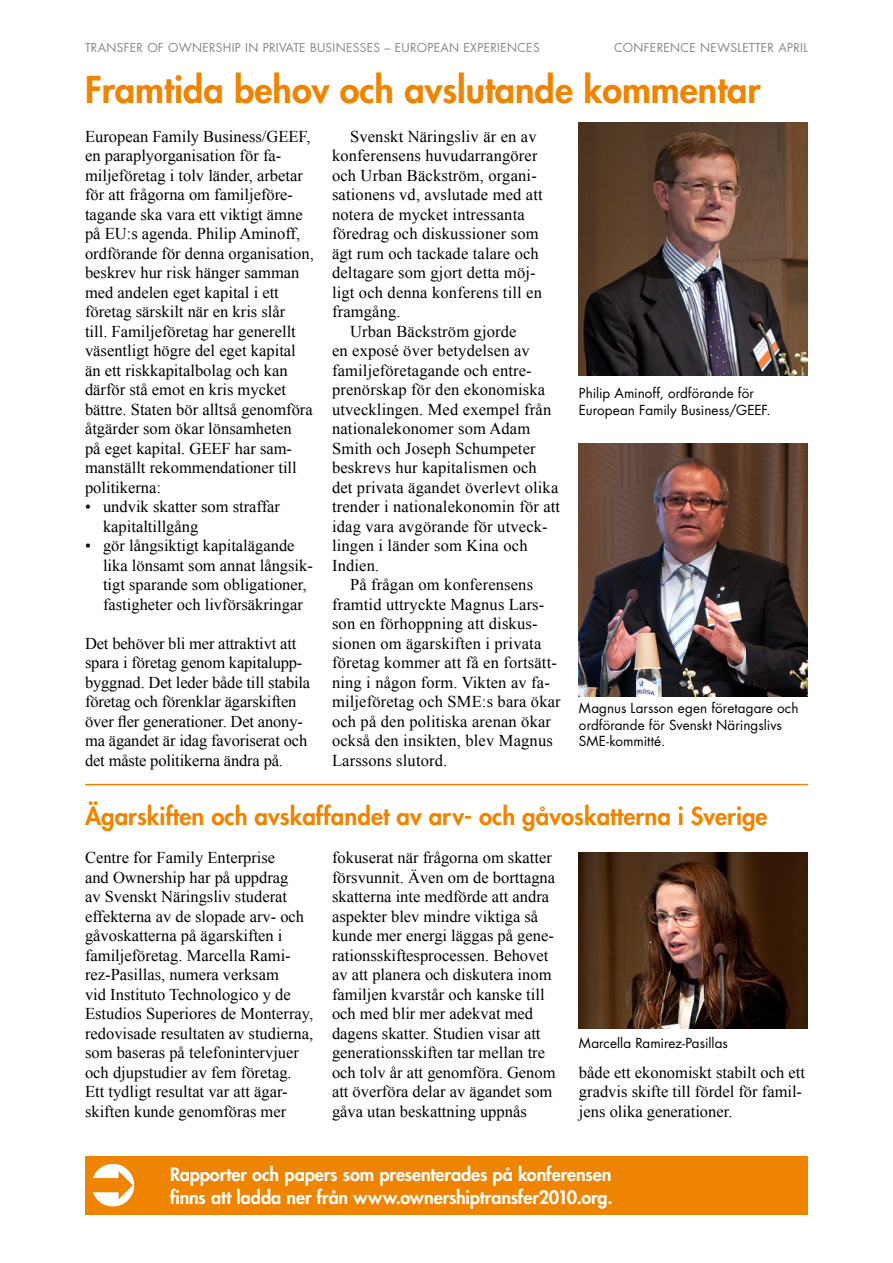
<style>
.page{position:relative;width:893px;height:1263px;background:#fff}
.page>*{position:absolute;margin:0;border:0;box-sizing:border-box;transform-origin:0 0}
.t1{font:800 36px "Futura Std";color:#ef8400}
.t2{font:800 24px "Futura Std";color:#ef8400}
.t3{font:800 18px/22.5px "Futura Std";letter-spacing:-.005em;color:#fff}
.t4{font:16.5px/19.5px "Times New Roman";color:#000}
.t5{font:13.5px/16.5px "Futura Std";letter-spacing:.005em;color:#000}
.t6{font:12px "Futura Std";letter-spacing:.025em;color:#87888a}
</style>
<div class="page">
<hr style="left:85px;top:784px;width:723px;height:1px;background:#ef8400">
<div style="left:85px;top:1156px;width:723px;height:58px;background:#ef8400"></div>
<svg style="left:93px;top:1164px;width:41px;height:42px"></svg>
<img style="left:579px;top:122px;width:229px;height:254px">
<img style="left:579px;top:853px;width:229px;height:175px">
<img style="left:579px;top:443px;width:229px;height:254px">
<p class="t6" style="left:85px;top:40px;width:456px">TRANSFER OF OWNERSHIP IN PRIVATE BUSINESSES – EUROPEAN EXPERIENCES</p>
<p class="t6" style="left:614px;top:40px;width:195px">CONFERENCE NEWSLETTER APRIL</p>
<h1 class="t1" style="left:85px;top:67px;width:677px">Framtida behov och avslutande kommentar</h1>
<p class="t4" style="left:85px;top:126px;width:230px">European Family Business/GEEF, en paraplyorganisation för fa&shy;miljeföretag i tolv länder, arbetar för att frågorna om familjeföre&shy;tagande ska vara ett viktigt ämne på EU:s agenda. Philip Aminoff, ordförande för denna organisation, beskrev hur risk hänger samman med andelen eget kapital i ett företag särskilt när en kris slår<br>till. Familjeföretag har generellt väsentligt högre del eget kapital än ett riskkapitalbolag och kan därför stå emot en kris mycket bättre. Staten bör alltså genomföra åtgärder som ökar lönsamheten<br>på eget kapital. GEEF har sam&shy;manställt rekommendationer till politikerna:</p>
<p class="t4" style="left:103px;top:497px;width:179px;text-indent:-18px">• undvik skatter som straffar kapitaltillgång</p>
<p class="t4" style="left:103px;top:536px;width:211px;text-indent:-18px">• gör långsiktigt kapitalägande lika lönsamt som annat långsik&shy;tigt sparande som obligationer, fastigheter och livförsäkringar</p>
<p class="t4" style="left:85px;top:633px;width:227px">Det behöver bli mer attraktivt att spara i företag genom kapitalupp&shy;byggnad. Det leder både till stabila företag och förenklar ägarskiften över fler generationer. Det anony&shy;ma ägandet är idag favoriserat och det måste politikerna ändra på.</p>
<p class="t4" style="left:350px;top:126px;width:188px">Svenskt Näringsliv är en av</p>
<p class="t4" style="left:332px;top:146px;width:207px">konferensens huvudarrangörer</p>
<p class="t4" style="left:332px;top:165px;width:206px">och Urban Bäckström, organi-</p>
<p class="t4" style="left:332px;top:185px;width:212px">sationens vd, avslutade med att</p>
<p class="t4" style="left:332px;top:204px;width:194px">notera de mycket intressanta</p>
<p class="t4" style="left:332px;top:224px;width:208px">föredrag och diskussioner som</p>
<p class="t4" style="left:332px;top:243px;width:208px">ägt rum och tackade talare och</p>
<p class="t4" style="left:332px;top:263px;width:205px">deltagare som gjort detta möj-</p>
<p class="t4" style="left:332px;top:282px;width:211px">ligt och denna konferens till en</p>
<p class="t4" style="left:332px;top:302px;width:70px">framgång.</p>
<p class="t4" style="left:350px;top:321px;width:168px">Urban Bäckström gjorde</p>
<p class="t4" style="left:332px;top:341px;width:199px">en exposé över betydelsen av</p>
<p class="t4" style="left:332px;top:360px;width:201px">familjeföretagande och entre-</p>
<p class="t4" style="left:332px;top:380px;width:215px">prenörskap för den ekonomiska</p>
<p class="t4" style="left:332px;top:399px;width:221px">utvecklingen. Med exempel från</p>
<p class="t4" style="left:332px;top:419px;width:200px">nationalekonomer som Adam</p>
<p class="t4" style="left:332px;top:438px;width:205px">Smith och Joseph Schumpeter</p>
<p class="t4" style="left:332px;top:458px;width:206px">beskrevs hur kapitalismen och</p>
<p class="t4" style="left:332px;top:477px;width:228px">det privata ägandet överlevt olika</p>
<p class="t4" style="left:332px;top:497px;width:230px">trender i nationalekonomin för att</p>
<p class="t4" style="left:332px;top:516px;width:217px">idag vara avgörande för utveck-</p>
<p class="t4" style="left:332px;top:536px;width:197px">lingen i länder som Kina och</p>
<p class="t4" style="left:332px;top:555px;width:49px">Indien.</p>
<p class="t4" style="left:350px;top:575px;width:185px">På frågan om konferensens</p>
<p class="t4" style="left:332px;top:594px;width:214px">framtid uttryckte Magnus Lars-</p>
<p class="t4" style="left:332px;top:614px;width:207px">son en förhoppning att diskus-</p>
<p class="t4" style="left:332px;top:633px;width:211px">sionen om ägarskiften i privata</p>
<p class="t4" style="left:332px;top:653px;width:226px">företag kommer att få en fortsätt-</p>
<p class="t4" style="left:332px;top:672px;width:219px">ning i någon form. Vikten av fa-</p>
<p class="t4" style="left:332px;top:692px;width:230px">miljeföretag och SME:s bara ökar</p>
<p class="t4" style="left:332px;top:711px;width:221px">och på den politiska arenan ökar</p>
<p class="t4" style="left:332px;top:731px;width:222px">också den insikten, blev Magnus</p>
<p class="t4" style="left:332px;top:750px;width:117px">Larssons slutord.</p>
<p class="t5" style="left:579px;top:385px;width:193px">Philip Aminoff, ordförande för<br>European Family Business/GEEF.</p>
<p class="t5" style="left:579px;top:700px;width:221px">Magnus Larsson egen företagare och ordförande för Svenskt Näringslivs<br>SME-kommitté.</p>
<h2 class="t2" style="left:85px;top:801px;width:684px">Ägarskiften och avskaffandet av arv- och gåvoskatterna i Sverige</h2>
<p class="t4" style="left:85px;top:848px;width:230px">Centre for Family Enterprise<br>and Ownership har på uppdrag<br>av Svenskt Näringsliv studerat effekterna av de slopade arv- och gåvoskatterna på ägarskiften i familjeföretag. Marcella Rami&shy;rez-Pasillas, numera verksam<br>vid Instituto Technologico y de<br>Estudios Superiores de Monterray, redovisade resultaten av studierna, som baseras på telefonintervjuer och djupstudier av fem företag.<br>Ett tydligt resultat var att ägar&shy;skiften kunde genomföras mer</p>
<p class="t4" style="left:332px;top:848px;width:225px">fokuserat när frågorna om skatter försvunnit. Även om de borttagna skatterna inte medförde att andra aspekter blev mindre viktiga så kunde mer energi läggas på gene&shy;rationsskiftesprocessen. Behovet av att planera och diskutera inom familjen kvarstår och kanske till och med blir mer adekvat med dagens skatter. Studien visar att generationsskiften tar mellan tre och tolv år att genomföra. Genom att överföra delar av ägandet som gåva utan beskattning uppnås</p>
<p class="t5" style="left:579px;top:1035px;width:150px">Marcella Ramirez-Pasillas</p>
<p class="t4" style="left:579px;top:1062px;width:227px">både ett ekonomiskt stabilt och ett gradvis skifte till fördel för famil&shy;jens olika generationer.</p>
<p class="t3" style="left:170px;top:1163px;width:444px">Rapporter och papers som presenterades på konferensen finns att ladda ner från www.ownershiptransfer2010.org.</p>
</div>
